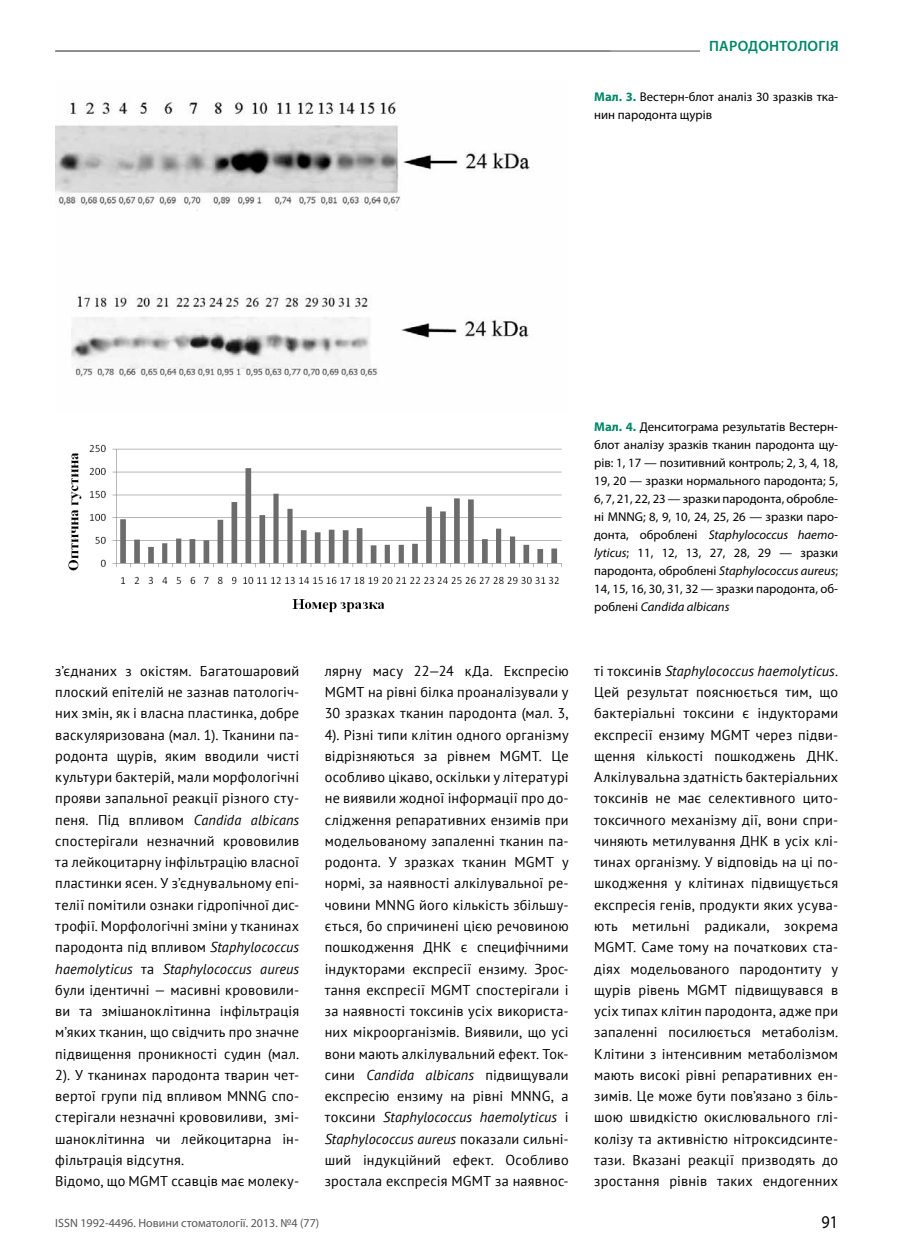
<style>
.page{position:relative;width:902px;height:1259px;background:#fff}
.page>*{position:absolute;margin:0;border:0;box-sizing:border-box;transform-origin:0 0}
.t1{font:18px "Myriad Pro";color:#000;scale:.9 1}
.t2{font:600 15px "Myriad Pro";letter-spacing:.02em;color:#008669}
.t3{font:14.25px/21.3px "PT Sans";letter-spacing:.015em;color:#000;text-align:justify}
.t4{font:12.75px/18px "Myriad Pro";color:#000}
.t5{font:12px "Myriad Pro";color:#565656}
.s1{font-weight:700;color:#008669}
.s2{font-style:italic}
</style>
<div class="page">
<hr style="left:55px;top:50px;width:756px;height:2px;background:#878786">
<div style="left:700px;top:40px;width:138px;height:20px;background:#fff"></div>
<img style="left:55px;top:100px;width:475px;height:277px">
<img style="left:68px;top:444px;width:494px;height:169px">
<p class="t2" style="left:709px;top:38px;width:131px">пародонтологія</p>
<p class="t4" style="left:594px;top:88px;width:245px"><span class="s1">Мал. 3.</span> Вестерн-блот аналіз 30 зразків тка&shy;нин пародонта щурів</p>
<p class="t3" style="left:55px;top:660px;width:245px;text-align:left">з’єднаних з окістям. Багатошаровий плоский епітелій не зазнав патологіч&shy;них змін, як і власна пластинка, добре васкуляризована (мал. 1). Тканини па&shy;родонта щурів, яким вводили чисті культури бактерій, мали морфологічні прояви запальної реакції різного сту&shy;пеня. Під впливом <span class="s2">Candida albicans </span>спостерігали незначний крововилив та лейкоцитарну інфільтрацію власної пластинки ясен. У з’єднувальному епі&shy;телії помітили ознаки гідропічної дис&shy;трофії. Морфологічні зміни у тканинах пародонта під впливом <span class="s2">Staphylococcus haemolyticus</span> та <span class="s2">Staphylococcus aureus </span>були ідентичні — масивні крововили&shy;ви та змішаноклітинна інфільтрація м’яких тканин, що свідчить про значне підвищення проникності судин (мал.<br>2). У тканинах пародонта тварин чет&shy;вертої групи під впливом MNNG спо&shy;стерігали незначні крововиливи, змі&shy;шаноклітинна чи лейкоцитарна ін&shy;фільтрація відсутня.<br>Відомо, що MGMT ссавців має молеку-</p>
<p class="t3" style="left:325px;top:660px;width:245px">лярну масу 22—24 кДа. Експресію MGMT на рівні білка проаналізували у 30 зразках тканин пародонта (мал. 3, 4). Різні типи клітин одного організму відрізняються за рівнем MGMT. Це особливо цікаво, оскільки у літературі не виявили жодної інформації про до&shy;слідження репаративних ензимів при модельованому запаленні тканин па&shy;родонта. У зразках тканин MGMT у нормі, за наявності алкілувальної ре&shy;човини MNNG його кількість збільшу&shy;ється, бо спричинені цією речовиною пошкодження ДНК є специфічними індукторами експресії ензиму. Зрос&shy;тання експресії MGMT спостерігали і за наявності токсинів усіх використа&shy;них мікроорганізмів. Виявили, що усі вони мають алкілувальний ефект. Ток&shy;сини <span class="s2">Candida albicans</span> підвищували експресію ензиму на рівні MNNG, а токсини <span class="s2">Staphylococcus haemolyticus</span> і <span class="s2">Staphylococcus aureus</span> показали сильні&shy;ший індукційний ефект. Особливо зростала експресія MGMT за наявнос-</p>
<p class="t4" style="left:594px;top:417px;width:245px;text-align:justify"><span class="s1">Мал. 4.</span> Денситограма результатів Вестерн&shy;блот аналізу зразків тканин пародонта щу&shy;рів: 1, 17 — позитивний контроль; 2, 3, 4, 18, 19, 20 — зразки нормального пародонта; 5, 6, 7, 21, 22, 23 — зразки пародонта, обробле&shy;ні MNNG; 8, 9, 10, 24, 25, 26 — зразки паро&shy;донта, оброблені <span class="s2">Staphylococcus haemo&shy;lyticus</span>; 11, 12, 13, 27, 28, 29 — зразки пародонта, оброблені <span class="s2">Staphylococcus aureus</span>; 14, 15, 16, 30, 31, 32 — зразки пародонта, об&shy;роблені <span class="s2">Candida albicans</span></p>
<p class="t3" style="left:594px;top:660px;width:245px">ті токсинів <span class="s2">Staphylococcus haemolyticus</span>.<br>Цей результат пояснюється тим, що бактеріальні токсини є індукторами експресії ензиму MGMT через підви&shy;щення кількості пошкоджень ДНК.<br>Алкілувальна здатність бактеріальних токсинів не має селективного цито&shy;токсичного механізму дії, вони спри&shy;чиняють метилування ДНК в усіх клі&shy;тинах організму. У відповідь на ці по&shy;шкодження у клітинах підвищується експресія генів, продукти яких усува&shy;ють метильні радикали, зокрема MGMT. Саме тому на початкових ста&shy;діях модельованого пародонтиту у щурів рівень MGMT підвищувався в усіх типах клітин пародонта, адже при запаленні посилюється метаболізм.<br>Клітини з інтенсивним метаболізмом мають високі рівні репаративних ен&shy;зимів. Це може бути пов’язано з біль&shy;шою швидкістю окислювального глі&shy;колізу та активністю нітроксидсинте&shy;тази. Вказані реакції призводять до зростання рівнів таких ендогенних</p>
<p class="t5" style="left:55px;top:1215px;width:265px">ISSN 1992-4496. Новини стоматології. 2013. №4 (77)</p>
<p class="t1" style="left:821px;top:1211px;width:20px">91</p>
</div>
